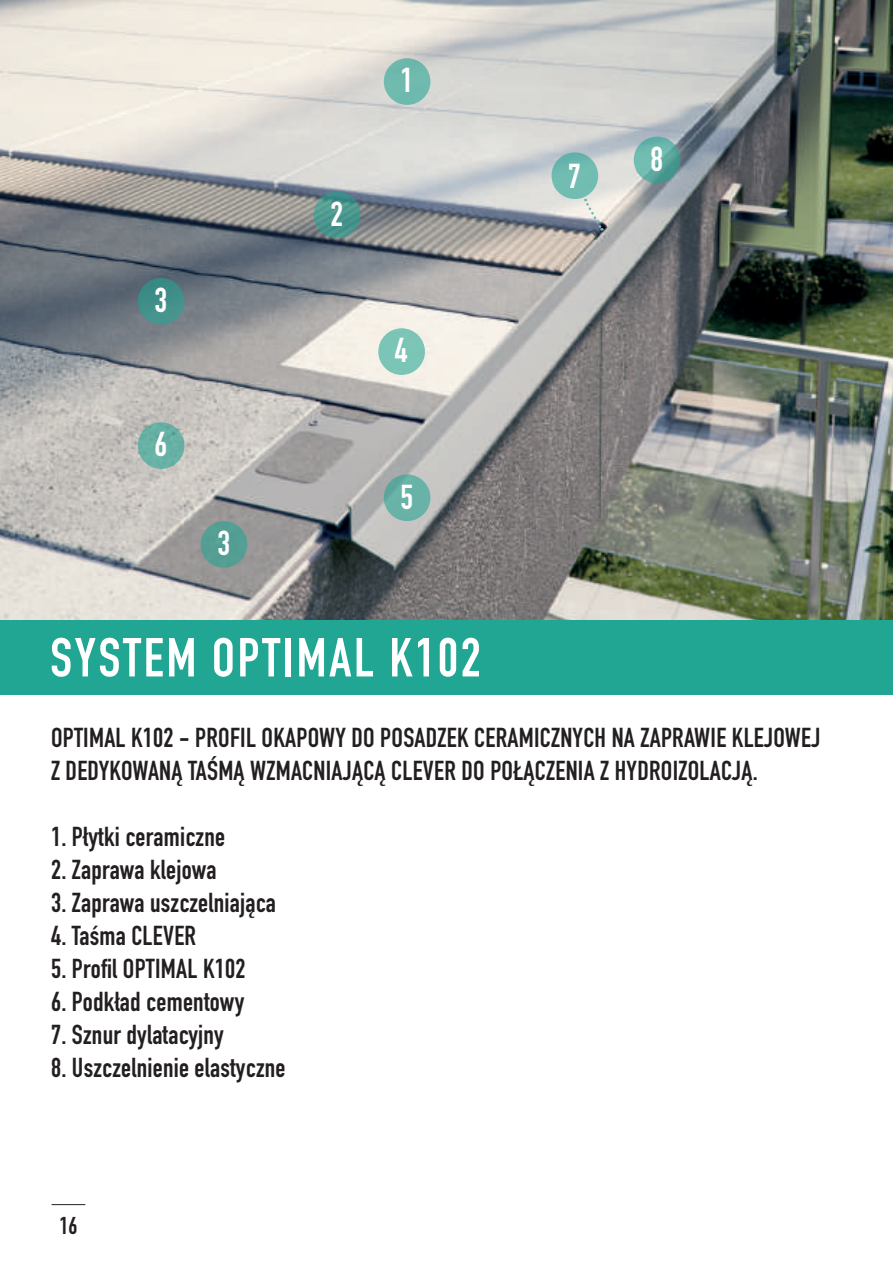
<style>
.page{position:relative;width:893px;height:1276px;background:#fff}
.page>*{position:absolute;margin:0;border:0;box-sizing:border-box;transform-origin:0 0}
.t1{font:700 54px "DIN Condensed";letter-spacing:.05em;color:#fff}
.t2{font:700 34.2px "DIN Condensed";color:#fff}
.t3{font:700 27px/33px "DIN Condensed";letter-spacing:.01em;color:#231f20}
.t4{font:700 24px "DIN Condensed";color:#231f20}
</style>
<div class="page">
<hr style="left:52px;top:1204px;width:33px;height:1px;background:#231f20">
<img style="left:0;top:0;width:893px;height:620px">
<div style="left:0;top:620px;width:893px;height:74px;background:#20a693"></div>
<div style="left:384px;top:58px;width:46px;height:47px;background:#6fbaae;border-radius:50%"></div>
<svg style="left:314px;top:191px;width:46px;height:47px;background:#49958d"></svg>
<div style="left:138px;top:278px;width:46px;height:47px;background:#408f89;border-radius:50%"></div>
<div style="left:201px;top:521px;width:46px;height:47px;background:#549e94;border-radius:50%"></div>
<div style="left:378px;top:328px;width:47px;height:47px;background:#7bc5b7;border-radius:50%"></div>
<div style="left:384px;top:474px;width:46px;height:47px;background:linear-gradient(to right,#62aea3,#6bb4a9);border-radius:50%"></div>
<div style="left:551px;top:152px;width:47px;height:47px;background:linear-gradient(to bottom,#68b4ad,#76c1b3);border-radius:50%"></div>
<svg style="left:634px;top:137px;width:46px;height:46px;background:#61aea4"></svg>
<div style="left:138px;top:422px;width:46px;height:47px;background:#67b1a5;border-radius:50%"></div>
<svg style="left:584px;top:199px;width:20px;height:32px"></svg>
<p class="t2" style="left:154px;top:277px;width:14px">3</p>
<p class="t2" style="left:154px;top:421px;width:14px">6</p>
<p class="t2" style="left:217px;top:520px;width:14px">3</p>
<p class="t2" style="left:330px;top:191px;width:14px">2</p>
<p class="t2" style="left:400px;top:57px;width:14px">1</p>
<p class="t2" style="left:395px;top:327px;width:14px">4</p>
<p class="t2" style="left:400px;top:473px;width:14px">5</p>
<h1 class="t1" style="left:50px;top:621px;width:432px">SYSTEM OPTIMAL K102</h1>
<p class="t2" style="left:568px;top:153px;width:14px">7</p>
<p class="t2" style="left:650px;top:136px;width:14px">8</p>
<p class="t3" style="left:51px;top:721px;width:771px">OPTIMAL K102 - PROFIL OKAPOWY DO POSADZEK CERAMICZNYCH NA ZAPRAWIE KLEJOWEJ<br>Z DEDYKOWANĄ TAŚMĄ WZMACNIAJĄCĄ CLEVER DO POŁĄCZENIA Z HYDROIZOLACJĄ.</p>
<p class="t3" style="left:51px;top:820px;width:176px">1. Płytki ceramiczne</p>
<p class="t3" style="left:51px;top:853px;width:167px">2. Zaprawa klejowa</p>
<p class="t3" style="left:51px;top:886px;width:226px">3. Zaprawa uszczelniająca</p>
<p class="t3" style="left:51px;top:919px;width:147px">4. Taśma CLEVER</p>
<p class="t3" style="left:51px;top:952px;width:196px">5. Profil OPTIMAL K102</p>
<p class="t3" style="left:51px;top:985px;width:195px">6. Podkład cementowy</p>
<p class="t3" style="left:51px;top:1018px;width:174px">7. Sznur dylatacyjny</p>
<p class="t3" style="left:51px;top:1051px;width:236px">8. Uszczelnienie elastyczne</p>
<p class="t4" style="left:60px;top:1209px;width:19px">16</p>
</div>
